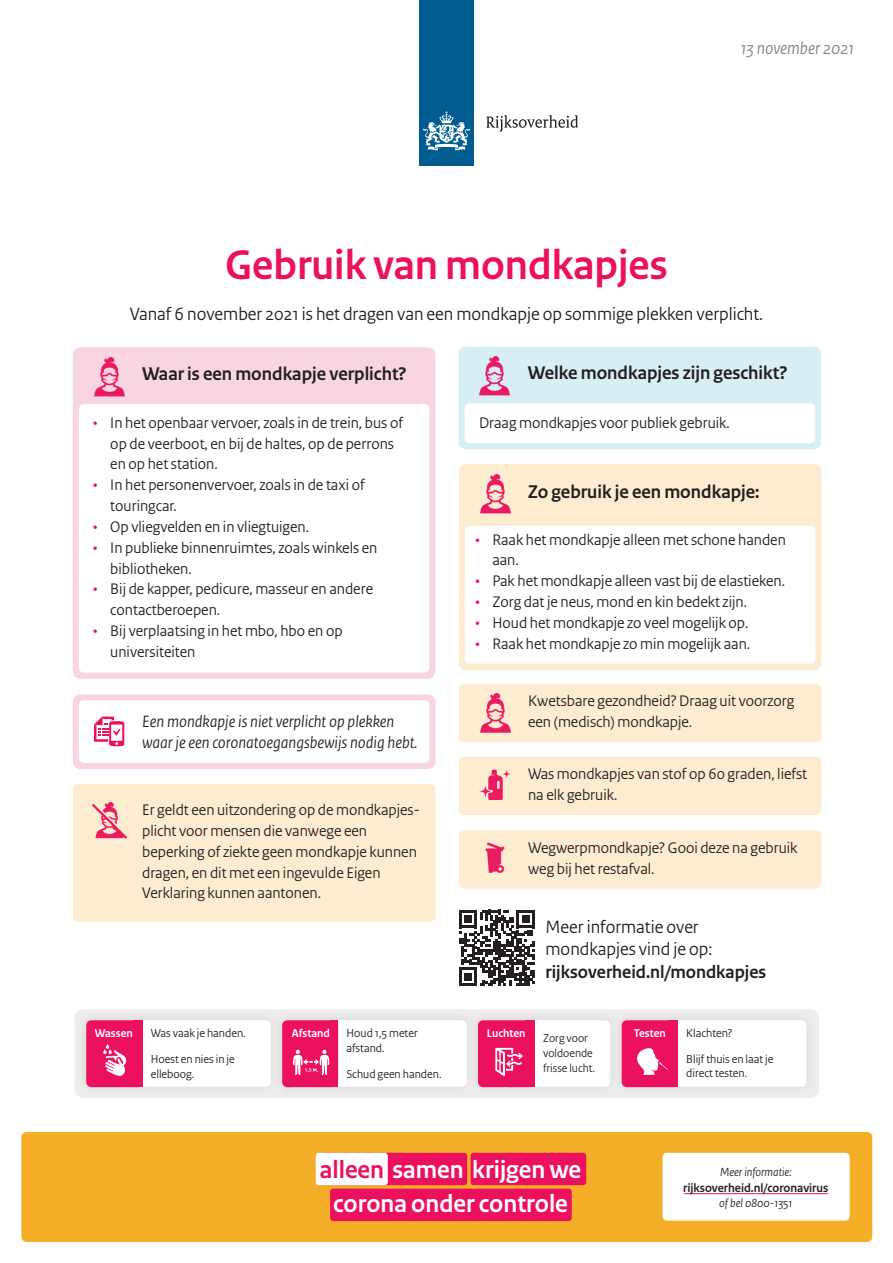
<style>
.page{position:relative;width:893px;height:1263px;background:#fff}
.page>*{position:absolute;margin:0;border:0;box-sizing:border-box;transform-origin:0 0}
.t1{font:700 43.5px "Rijksoverheid Sans Heading";color:#ec115e}
.t2{font:700 25.95px "Rijksoverheid Sans Heading";color:#fff}
.t3{font:700 19.35px "Rijksoverheid Sans Heading";color:#231f20}
.t4{font:18.75px "Rijksoverheid Sans Heading";color:#231f20}
.t5{font:700 18.75px "Rijksoverheid Sans Heading";color:#231f20}
.t6{font:italic 18.3px "Rijksoverheid Sans Heading";color:#808285}
.t7{font:italic 17.25px "Rijksoverheid Sans Heading";color:#231f20}
.t8{font:16.05px/20.9px "Rijksoverheid Sans Heading";color:#231f20}
.t9{font:700 12.6px "Rijksoverheid Sans Heading";color:#231f20}
.t10{font:italic 12.45px "Rijksoverheid Sans Heading";color:#231f20}
.t11{font:12.15px/15px "Rijksoverheid Sans Heading";color:#231f20}
.t12{font:12px/15px "Rijksoverheid Sans Heading";color:#231f20}
.t13{font:700 11.85px "Rijksoverheid Sans Heading";color:#fff}
.t14{font:700 6.15px "Rijksoverheid Sans Heading";color:#fff}
.s1{color:#ec115e}
</style>
<div class="page">
<div style="left:21px;top:1132px;width:851px;height:110px;background:#f5ae27;border-radius:5px"></div>
<div style="left:663px;top:1153px;width:187px;height:67px;background:#fff;border-radius:4px"></div>
<div style="left:419px;top:0;width:55px;height:166px;background:#005b8f"></div>
<svg style="left:423px;top:111px;width:47px;height:40px"></svg>
<svg style="left:486px;top:115px;width:92px;height:17px"></svg>
<div style="left:319px;top:1153px;width:148px;height:32px;background:#ec115e;border-radius:3px"></div>
<div style="left:471px;top:1153px;width:115px;height:32px;background:#ec115e;border-radius:3px"></div>
<div style="left:330px;top:1188px;width:242px;height:33px;background:#ec115e;border-radius:3px"></div>
<div style="left:316px;top:1153px;width:72px;height:32px;background:#fff;border-radius:3px"></div>
<hr style="left:684px;top:1193px;width:144px;height:1px;background:#ec115e">
<img style="left:623px;top:1009px;width:196px;height:89px">
<div style="left:622px;top:1020px;width:184px;height:67px;background:#fff;border-radius:5px"></div>
<div style="left:282px;top:1020px;width:56px;height:67px;background:#ec115e;border-radius:5px"></div>
<div style="left:331px;top:1020px;width:7px;height:67px;background:#ec115e"></div>
<div style="left:622px;top:1020px;width:56px;height:67px;background:#ec115e;border-radius:5px"></div>
<div style="left:668px;top:1020px;width:10px;height:67px;background:#ec115e"></div>
<svg style="left:637px;top:1048px;width:31px;height:27px"></svg>
<svg style="left:293px;top:1050px;width:36px;height:25px"></svg>
<img style="left:75px;top:1009px;width:209px;height:89px">
<div style="left:86px;top:1020px;width:185px;height:67px;background:#fff;border-radius:5px"></div>
<div style="left:86px;top:1020px;width:56px;height:67px;background:#ec115e;border-radius:5px"></div>
<div style="left:133px;top:1020px;width:9px;height:67px;background:#ec115e"></div>
<svg style="left:103px;top:1044px;width:24px;height:32px"></svg>
<img style="left:465px;top:1009px;width:158px;height:89px">
<div style="left:478px;top:1020px;width:132px;height:67px;background:#fff;border-radius:5px"></div>
<div style="left:478px;top:1020px;width:56px;height:67px;background:#ec115e;border-radius:5px"></div>
<div style="left:525px;top:1020px;width:9px;height:67px;background:#ec115e"></div>
<svg style="left:495px;top:1048px;width:28px;height:28px"></svg>
<div style="left:73px;top:694px;width:362px;height:75px;background:#f8d5e0;border-radius:7px"></div>
<div style="left:79px;top:700px;width:350px;height:63px;background:#fff;border-radius:5px"></div>
<div style="left:459px;top:464px;width:362px;height:206px;background:#fdeccf;border-radius:7px"></div>
<div style="left:465px;top:526px;width:350px;height:138px;background:#fff;border-radius:5px"></div>
<img style="left:480px;top:474px;width:31px;height:40px">
<div style="left:459px;top:757px;width:362px;height:58px;background:#fdeccf;border-radius:5px"></div>
<img style="left:479px;top:769px;width:32px;height:31px">
<div style="left:459px;top:830px;width:362px;height:59px;background:#fdeccf;border-radius:5px"></div>
<img style="left:485px;top:842px;width:20px;height:31px">
<div style="left:73px;top:784px;width:362px;height:138px;background:#fdeccf;border-radius:5px"></div>
<div style="left:73px;top:347px;width:362px;height:332px;background:#f8d5e0;border-radius:7px"></div>
<div style="left:79px;top:404px;width:350px;height:269px;background:#fff;border-radius:5px"></div>
<img style="left:94px;top:357px;width:31px;height:40px">
<div style="left:459px;top:346px;width:362px;height:103px;background:#d8eef5;border-radius:7px"></div>
<div style="left:465px;top:403px;width:350px;height:40px;background:#fff;border-radius:5px"></div>
<img style="left:479px;top:357px;width:31px;height:39px">
<svg style="left:459px;top:910px;width:76px;height:76px"></svg>
<img style="left:92px;top:803px;width:36px;height:36px">
<div style="left:459px;top:684px;width:362px;height:58px;background:#fdeccf;border-radius:5px"></div>
<img style="left:474px;top:694px;width:42px;height:49px">
<svg style="left:94px;top:716px;width:30px;height:30px"></svg>
<p class="t6" style="left:741px;top:42px;width:115px">13 november 2021</p>
<p class="t1" style="left:225px;top:249px;width:444px">Gebruik van mondkapjes</p>
<p class="t4" style="left:130px;top:307px;width:635px">Vanaf 6 november 2021 is het dragen van een mondkapje op sommige plekken verplicht.</p>
<p class="t3" style="left:142px;top:366px;width:266px">Waar is een mondkapje verplicht?</p>
<p class="t3" style="left:528px;top:365px;width:261px">Welke mondkapjes zijn geschikt?</p>
<p class="t8" style="left:479px;top:414px;width:252px">Draag mondkapjes voor publiek gebruik.</p>
<p class="t8" style="left:110px;top:413px;width:294px;text-indent:-17px"><span class="s1">•</span> In het openbaar vervoer, zoals in de trein, bus of op de veerboot, en bij de haltes, op de perrons en op het station.</p>
<p class="t8" style="left:110px;top:476px;width:256px;text-indent:-17px"><span class="s1">•</span> In het personenvervoer, zoals in de taxi of touringcar.</p>
<p class="t8" style="left:93px;top:517px;width:217px"><span class="s1">•</span> Op vliegvelden en in vliegtuigen.</p>
<p class="t8" style="left:110px;top:538px;width:269px;text-indent:-17px"><span class="s1">•</span> In publieke binnenruimtes, zoals winkels en bibliotheken.</p>
<p class="t8" style="left:110px;top:580px;width:264px;text-indent:-17px"><span class="s1">•</span> Bij de kapper, pedicure, masseur en andere contactberoepen.</p>
<p class="t8" style="left:110px;top:621px;width:234px;text-indent:-17px"><span class="s1">•</span> Bij verplaatsing in het mbo, hbo en op universiteiten</p>
<p class="t3" style="left:528px;top:485px;width:233px">Zo gebruik je een mondkapje:</p>
<p class="t8" style="left:492px;top:530px;width:295px;text-indent:-17px"><span class="s1">•</span> Raak het mondkapje alleen met schone handen aan.</p>
<p class="t8" style="left:475px;top:572px;width:311px"><span class="s1">•</span> Pak het mondkapje alleen vast bij de elastieken.</p>
<p class="t8" style="left:475px;top:592px;width:273px"><span class="s1">•</span> Zorg dat je neus, mond en kin bedekt zijn.</p>
<p class="t8" style="left:475px;top:613px;width:275px"><span class="s1">•</span> Houd het mondkapje zo veel mogelijk op.</p>
<p class="t8" style="left:475px;top:634px;width:276px"><span class="s1">•</span> Raak het mondkapje zo min mogelijk aan.</p>
<p class="t7" style="left:142px;top:715px;width:254px">Een mondkapje is niet verplicht op plekken</p>
<p class="t7" style="left:142px;top:735px;width:277px">waar je een coronatoegangsbewijs nodig hebt.</p>
<p class="t8" style="left:142px;top:801px;width:279px">Er geldt een uitzondering op de mondkapjes - plicht voor mensen die vanwege een beperking of ziekte geen mondkapje kunnen dragen, en dit met een ingevulde Eigen Verklaring kunnen aantonen.</p>
<p class="t8" style="left:528px;top:692px;width:268px">Kwetsbare gezondheid? Draag uit voorzorg een (medisch) mondkapje.</p>
<p class="t8" style="left:528px;top:765px;width:281px">Was mondkapjes van stof op 60 graden, liefst na elk gebruik.</p>
<p class="t8" style="left:528px;top:838px;width:271px">Wegwerpmondkapje? Gooi deze na gebruik weg bij het restafval.</p>
<p class="t4" style="left:546px;top:919px;width:155px">Meer informatie over</p>
<p class="t4" style="left:546px;top:942px;width:168px">mondkapjes vind je op:</p>
<p class="t5" style="left:546px;top:965px;width:222px">rijksoverheid.nl/mondkapjes</p>
<p class="t13" style="left:95px;top:1029px;width:39px">Wassen</p>
<p class="t11" style="left:151px;top:1026px;width:96px">Was vaak je handen.</p>
<p class="t13" style="left:292px;top:1029px;width:39px">Afstand</p>
<p class="t11" style="left:151px;top:1052px;width:85px">Hoest en nies in je elleboog.</p>
<p class="t14" style="left:317px;top:1066px;width:3px">.</p>
<p class="t11" style="left:346px;top:1026px;width:73px">Houd 1,5 meter</p>
<p class="t13" style="left:634px;top:1029px;width:33px">Testen</p>
<p class="t11" style="left:346px;top:1041px;width:40px">afstand.</p>
<p class="t11" style="left:346px;top:1067px;width:97px">Schud geen handen.</p>
<p class="t13" style="left:487px;top:1029px;width:40px">Luchten</p>
<p class="t12" style="left:543px;top:1031px;width:53px">Zorg voor voldoende frisse lucht.</p>
<p class="t11" style="left:686px;top:1026px;width:48px">Klachten?</p>
<p class="t11" style="left:686px;top:1052px;width:89px">Blijf thuis en laat je direct testen.</p>
<p class="t2" style="left:320px;top:1160px;width:263px"><span class="s1">alleen</span> samen krijgen we</p>
<p class="t2" style="left:333px;top:1194px;width:236px">corona onder controle</p>
<p class="t10" style="left:720px;top:1167px;width:73px">Meer informatie:</p>
<p class="t9" style="left:683px;top:1183px;width:147px">rijksoverheid.nl/coronavirus</p>
<p class="t10" style="left:719px;top:1198px;width:74px">of bel 0800-1351</p>
</div>
